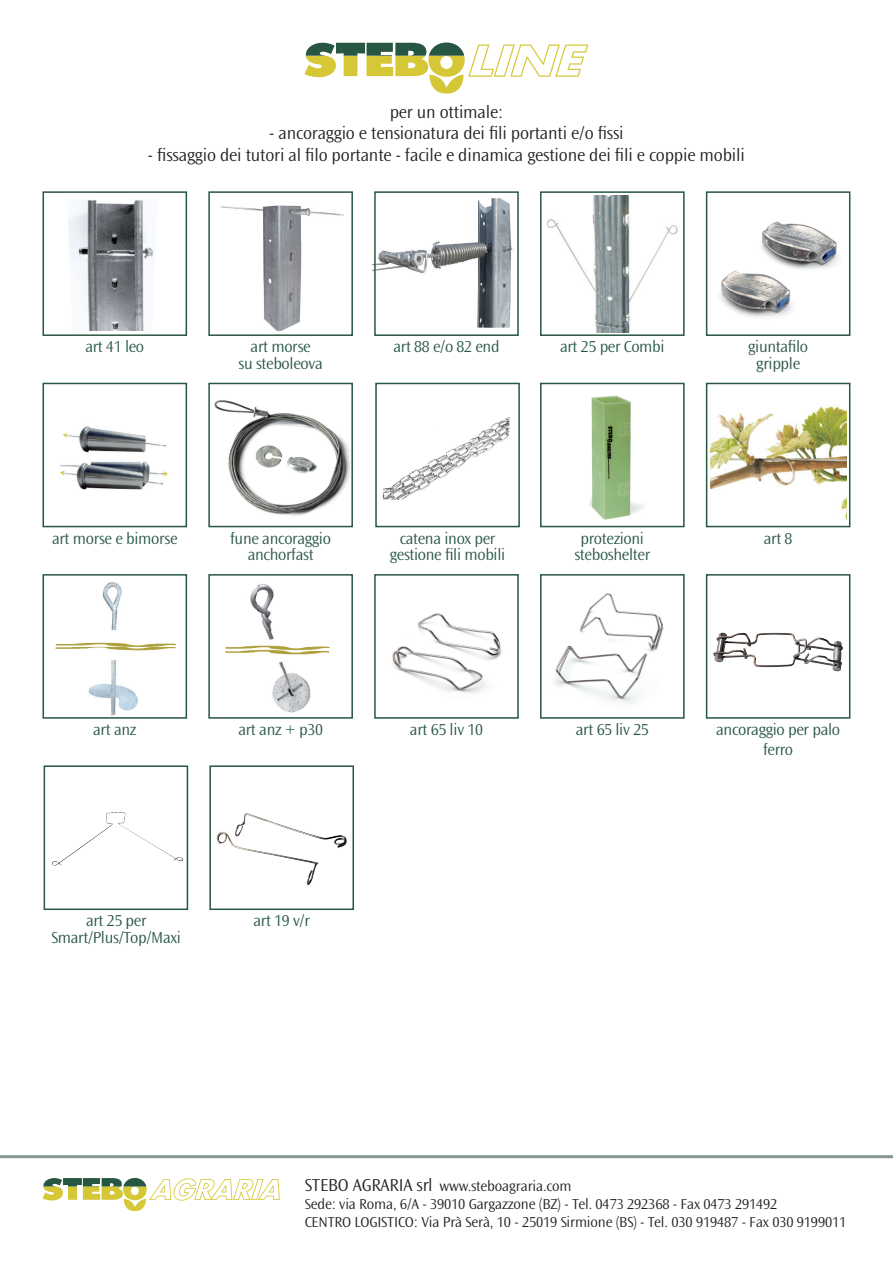
<style>
.page{position:relative;width:893px;height:1263px;background:#fff}
.page>*{position:absolute;margin:0;border:0;box-sizing:border-box;transform-origin:0 0}
.t1{font:300 18px "Ocean Sans Std";letter-spacing:-.01em;color:#231f20}
.t2{font:300 16.5px/16.5px "Ocean Sans Std";letter-spacing:-.02em;color:#275642;text-align:center}
.t3{font:300 15px/18px "Ocean Sans Std";letter-spacing:-.01em;color:#231f20}
.s1{font-size:18px}
</style>
<div class="page">
<img style="left:373px;top:198px;width:140px;height:129px">
<svg style="left:304px;top:43px;width:284px;height:51px"></svg>
<div style="left:43px;top:191px;width:144px;height:145px;border:2px solid #275642"></div>
<div style="left:43px;top:574px;width:144px;height:145px;border:2px solid #275642"></div>
<div style="left:208px;top:191px;width:145px;height:145px;border:2px solid #275642"></div>
<div style="left:208px;top:574px;width:145px;height:145px;border:2px solid #275642"></div>
<div style="left:374px;top:191px;width:145px;height:145px;border:2px solid #275642"></div>
<img style="left:392px;top:613px;width:110px;height:80px">
<div style="left:374px;top:574px;width:145px;height:145px;border:2px solid #275642"></div>
<img style="left:554px;top:593px;width:110px;height:111px">
<div style="left:540px;top:574px;width:145px;height:145px;border:2px solid #275642"></div>
<img style="left:719px;top:221px;width:120px;height:96px">
<div style="left:706px;top:191px;width:144px;height:145px;border:2px solid #275642"></div>
<img style="left:546px;top:196px;width:132px;height:136px">
<div style="left:540px;top:191px;width:145px;height:145px;border:2px solid #275642"></div>
<img style="left:55px;top:582px;width:121px;height:134px">
<img style="left:225px;top:583px;width:105px;height:130px">
<svg style="left:43px;top:1178px;width:237px;height:33px"></svg>
<hr style="left:0;top:1155px;width:893px;height:3px;background:#83978b">
<div style="left:706px;top:574px;width:144px;height:145px;border:2px solid #275642"></div>
<img style="left:705px;top:593px;width:146px;height:105px">
<img style="left:68px;top:200px;width:85px;height:131px">
<img style="left:221px;top:205px;width:123px;height:127px">
<div style="left:44px;top:765px;width:144px;height:145px;border:2px solid #275642"></div>
<img style="left:216px;top:813px;width:131px;height:73px">
<div style="left:209px;top:765px;width:145px;height:145px;border:2px solid #275642"></div>
<div style="left:43px;top:383px;width:144px;height:144px;border:2px solid #275642"></div>
<img style="left:214px;top:400px;width:136px;height:116px">
<div style="left:208px;top:383px;width:145px;height:144px;border:2px solid #275642"></div>
<img style="left:589px;top:395px;width:55px;height:125px">
<div style="left:540px;top:383px;width:145px;height:144px;border:2px solid #275642"></div>
<img style="left:60px;top:426px;width:108px;height:64px">
<div style="left:375px;top:383px;width:145px;height:144px;border:2px solid #275642"></div>
<img style="left:382px;top:417px;width:128px;height:83px">
<div style="left:706px;top:383px;width:144px;height:144px;border:2px solid #275642"></div>
<img style="left:710px;top:406px;width:136px;height:113px">
<img style="left:43px;top:789px;width:144px;height:96px">
<p class="t1" style="left:390px;top:102px;width:115px">per un ottimale:</p>
<p class="t1" style="left:269px;top:123px;width:356px">- ancoraggio e tensionatura dei fili portanti e/o fissi</p>
<p class="t1" style="left:148px;top:145px;width:598px">- fissaggio dei tutori al filo portante - facile e dinamica gestione dei fili e coppie mobili</p>
<p class="t2" style="left:85px;top:339px;width:60px">art 41 leo</p>
<p class="t2" style="left:239px;top:339px;width:86px">art morse<br>su steboleova</p>
<p class="t2" style="left:393px;top:339px;width:108px">art 88 e/o 82 end</p>
<p class="t2" style="left:560px;top:339px;width:106px">art 25 per Combi</p>
<p class="t2" style="left:748px;top:339px;width:61px">giuntafilo gripple</p>
<p class="t2" style="left:52px;top:530px;width:127px">art morse e bimorse</p>
<p class="t2" style="left:230px;top:530px;width:102px">fune ancoraggio anchorfast</p>
<p class="t2" style="left:574px;top:530px;width:77px">protezioni steboshelter</p>
<p class="t2" style="left:390px;top:530px;width:117px">catena inox per gestione fili mobili</p>
<p class="t2" style="left:764px;top:530px;width:30px">art 8</p>
<p class="t2" style="left:93px;top:722px;width:45px">art anz</p>
<p class="t2" style="left:238px;top:722px;width:86px">art anz + p30</p>
<p class="t2" style="left:52px;top:913px;width:131px">art 25 per<br>Smart/Plus/Top/Maxi</p>
<p class="t2" style="left:253px;top:913px;width:58px">art 19 v/r</p>
<p class="t2" style="left:410px;top:722px;width:75px">art 65 liv 10</p>
<p class="t2" style="left:576px;top:722px;width:75px">art 65 liv 25</p>
<p class="t2" style="left:716px;top:720px;width:125px;line-height:19.8px">ancoraggio per palo ferro</p>
<p class="t3" style="left:305px;top:1177px;width:543px"><span class="s1">STEBO AGRARIA srl</span> www.steboagraria.com<br>Sede: via Roma, 6/A - 39010 Gargazzone (BZ) - Tel. 0473 292368 - Fax 0473 291492<br>CENTRO LOGISTICO: Via Prà Serà, 10 - 25019 Sirmione (BS) - Tel. 030 919487 - Fax 030 9199011</p>
</div>
